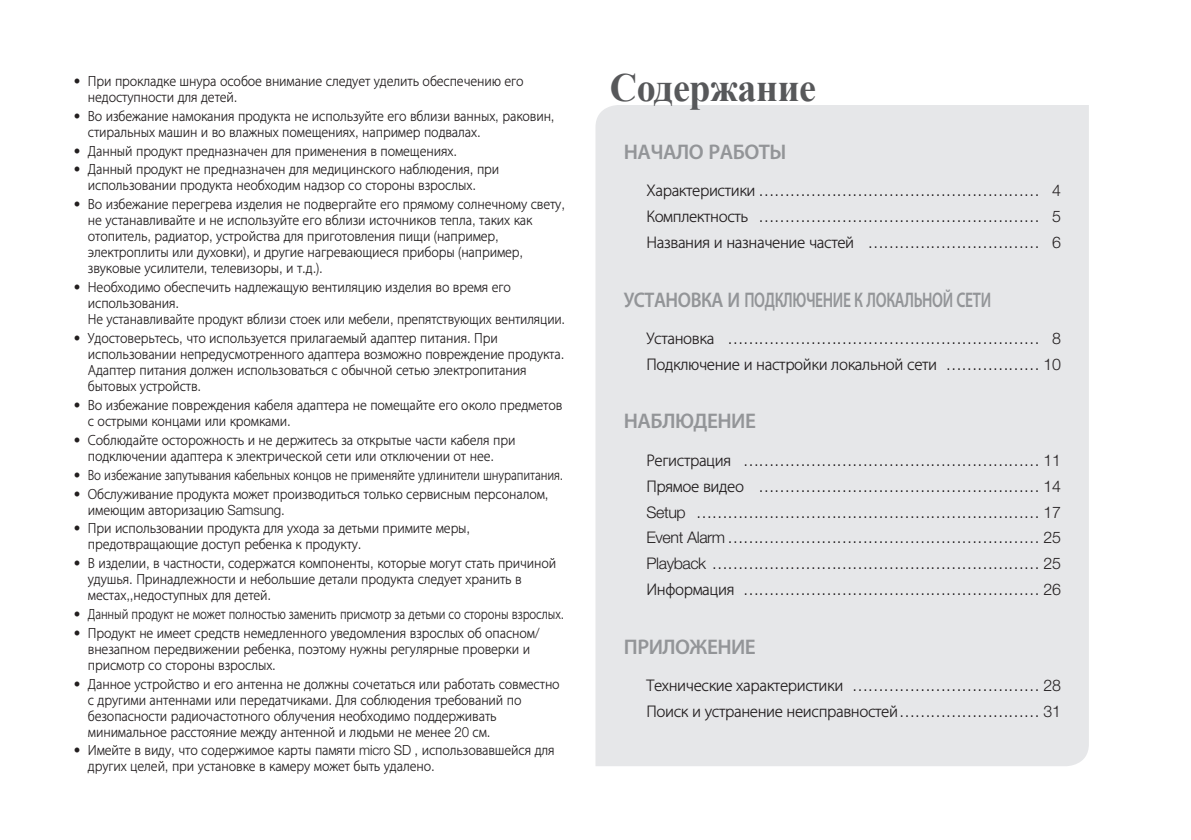
<style>
.page{position:relative;width:1191px;height:840px;background:#fff}
.page>*{position:absolute;margin:0;border:0;box-sizing:border-box;transform-origin:0 0}
.t1{font:700 40px "Times New Roman";letter-spacing:-.01em;color:#57585a;scale:.95 1}
.t2{font:500 20px "Helvetica Neue cp";letter-spacing:-.025em;color:#939598}
.t3{font:500 20px "Helvetica Neue cp";letter-spacing:-.025em;color:#939598;scale:.73 1}
.t4{font:500 20px "Helvetica Neue cp";letter-spacing:-.025em;color:#939598;scale:.89 1}
.t5{font:300 16px/26px "Helvetica Neue cp";letter-spacing:-.025em;color:#231f20;text-align:justify}
.t6{font:300 14px/16px "Helvetica Neue cp";letter-spacing:-.01em;color:#231f20;scale:.95 1}
</style>
<div class="page">
<div style="left:595px;top:105px;width:494px;height:660px;background:#e6e7e9"></div>
<p class="t6" style="left:88px;top:73px;width:460px;text-indent:-14px">• При прокладке шнура особое внимание следует уделить обеспечению его недоступности для детей.</p>
<p class="t6" style="left:88px;top:108px;width:493px;text-indent:-14px">• Во избежание намокания продукта не используйте его вблизи ванных, раковин, стиральных машин и во влажных помещениях, например подвалах.</p>
<p class="t6" style="left:74px;top:143px;width:405px">• Данный продукт предназначен для применения в помещениях.</p>
<p class="t6" style="left:88px;top:161px;width:434px;text-indent:-14px">• Данный продукт не предназначен для медицинского наблюдения, при использовании продукта необходим надзор со стороны взрослых.</p>
<p class="t6" style="left:88px;top:196px;width:504px;text-indent:-14px">• Во избежание перегрева изделия не подвергайте его прямому солнечному свету, не устанавливайте и не используйте его вблизи источников тепла, таких как отопитель, радиатор, устройства для приготовления пищи (например, электроплиты или духовки), и другие нагревающиеся приборы (например, звуковые усилители, телевизоры, и т.д.).</p>
<p class="t6" style="left:88px;top:279px;width:504px;text-indent:-14px">• Необходимо обеспечить надлежащую вентиляцию изделия во время его использования.<br>Не устанавливайте продукт вблизи стоек или мебели, препятствующих вентиляции.</p>
<p class="t6" style="left:88px;top:330px;width:503px;text-indent:-14px">• Удостоверьтесь, что используется прилагаемый адаптер питания. При использовании непредусмотренного адаптера возможно повреждение продукта.<br>Адаптер питания должен использоваться с обычной сетью электропитания бытовых устройств.</p>
<p class="t6" style="left:88px;top:397px;width:501px;text-indent:-14px">• Во избежание повреждения кабеля адаптера не помещайте его около предметов с острыми концами или кромками.</p>
<p class="t6" style="left:74px;top:432px;width:466px;text-align:center">• Соблюдайте осторожность и не держитесь за открытые части кабеля при подключении адаптера к электрической сети или отключении от нее.</p>
<p class="t6" style="left:74px;top:466px;width:517px">• Во избежание запутывания кабельных концов не применяйте удлинители шнурапитания.</p>
<p class="t6" style="left:88px;top:485px;width:486px;text-indent:-14px">• Обслуживание продукта может производиться только сервисным персоналом, имеющим авторизацию Samsung.</p>
<p class="t6" style="left:88px;top:520px;width:404px;text-indent:-14px">• При использовании продукта для ухода за детьми примите меры, предотвращающие доступ ребенка к продукту.</p>
<p class="t6" style="left:88px;top:555px;width:494px;text-indent:-14px">• В изделии, в частности, содержатся компоненты, которые могут стать причиной удушья. Принадлежности и небольшие детали продукта следует хранить в местах,,недоступных для детей.</p>
<p class="t6" style="left:74px;top:606px;width:518px">• Данный продукт не может полностью заменить присмотр за детьми со стороны взрослых.</p>
<p class="t6" style="left:88px;top:625px;width:477px;text-indent:-14px">• Продукт не имеет средств немедленного уведомления взрослых об опасном/ внезапном передвижении ребенка, поэтому нужны регулярные проверки и присмотр со стороны взрослых.</p>
<p class="t6" style="left:88px;top:675px;width:498px;text-indent:-14px">• Данное устройство и его антенна не должны сочетаться или работать совместно с другими антеннами или передатчиками. Для соблюдения требований по безопасности радиочастотного облучения необходимо поддерживать минимальное расстояние между антенной и людьми не менее 20 см.</p>
<p class="t6" style="left:88px;top:742px;width:493px;line-height:15.4px;text-indent:-14px">• Имейте в виду, что содержимое карты памяти micro SD , использовавшейся для других целей, при установке в камеру может быть удалено.</p>
<h1 class="t1" style="left:609px;top:60px;width:219px">Содержание</h1>
<h2 class="t2" style="left:624px;top:140px;width:54px">Начало</h2>
<h2 class="t2" style="left:708px;top:140px;width:25px">Работ</h2>
<h2 class="t2" style="left:769px;top:140px;width:19px">ы</h2>
<p class="t5" style="left:646px;top:178px;width:416px">Характеристики ……………………………………………… 4<br>Комплектность ……………………………………………… 5<br>Названия и назначение частей …………………………… 6</p>
<h2 class="t4" style="left:624px;top:288px;width:25px">Установка</h2>
<h2 class="t4" style="left:727px;top:288px;width:42px">и Подкл</h2>
<h2 class="t3" style="left:792px;top:288px;width:44px">ючение</h2>
<h2 class="t3" style="left:854px;top:288px;width:43px">к Локал</h2>
<h2 class="t3" style="left:913px;top:288px;width:72px">ьной сети</h2>
<p class="t5" style="left:646px;top:325px;width:416px">Установка …………………………………………………… 8<br>Подключение и настройки локальной сети ……………… 10</p>
<h2 class="t2" style="left:624px;top:409px;width:27px">Набл</h2>
<h2 class="t2" style="left:675px;top:409px;width:32px">юдение</h2>
<p class="t5" style="left:646px;top:447px;width:416px">Регистрация ………………………………………………… 11<br>Прямое видео ……………………………………………… 14<br>Setup ………………………………………………………… 17<br>Event Alarm …………………………………………………… 25<br>Playback ……………………………………………………… 25<br>Информация ………………………………………………… 26</p>
<h2 class="t2" style="left:624px;top:634px;width:28px">Приложение</h2>
<p class="t5" style="left:646px;top:672px;width:416px">Технические характеристики ……………………………… 28<br>Поиск и устранение неисправностей……………………… 31</p>
</div>
